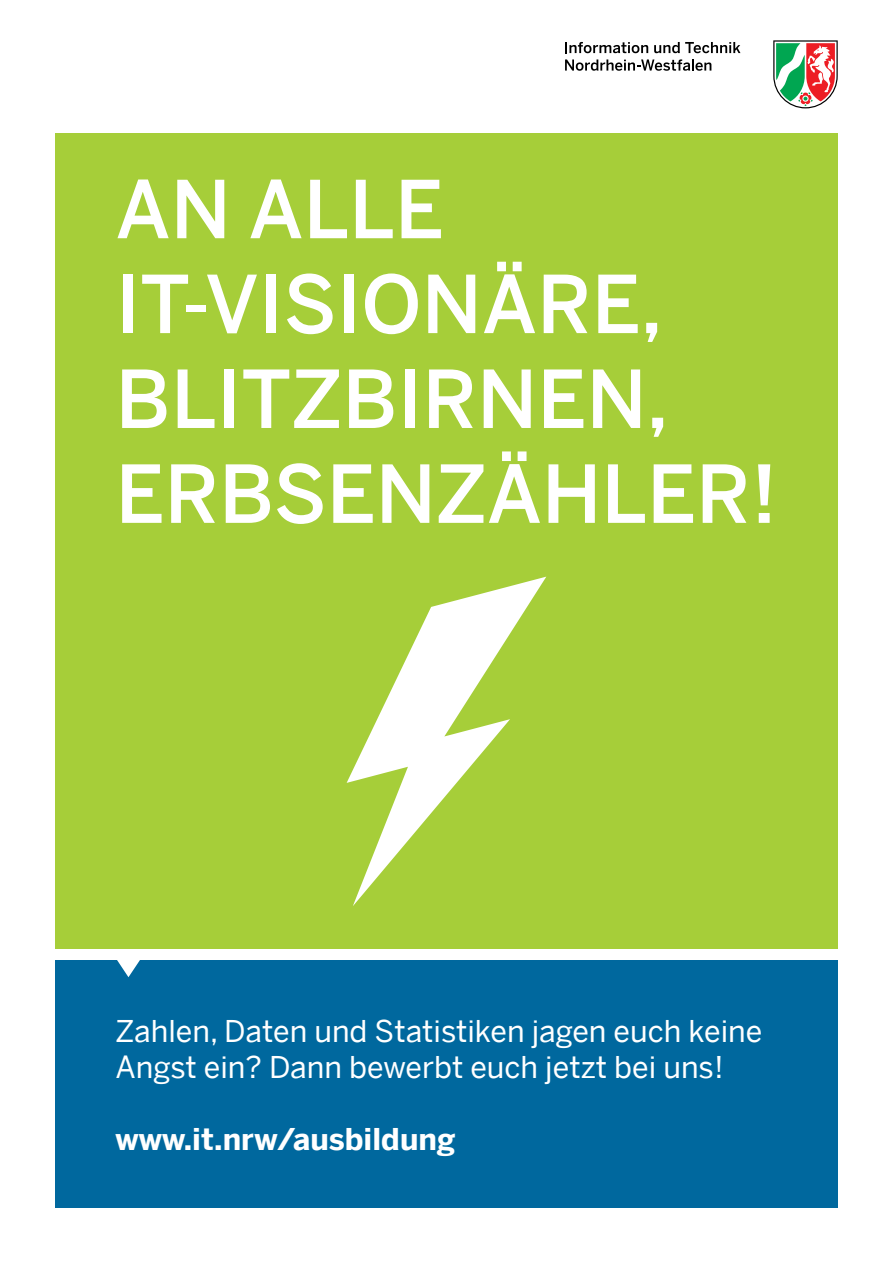
<style>
.page{position:relative;width:893px;height:1263px;background:#fff}
.page>*{position:absolute;margin:0;border:0;box-sizing:border-box;transform-origin:0 0}
.t1{font:500 79.05px/94.8px "Benton Sans";color:#fff}
.t2{font:30px/36px "Benton Sans";color:#fff}
.t3{font:700 30px "Benton Sans";color:#fff}
</style>
<div class="page">
<div style="left:55px;top:960px;width:783px;height:248px;background:#00689e"></div>
<div style="left:55px;top:133px;width:783px;height:815px;background:#a6ce39"></div>
<svg style="left:117px;top:960px;width:23px;height:17px"></svg>
<svg style="left:347px;top:577px;width:199px;height:329px"></svg>
<svg style="left:565px;top:42px;width:83px;height:11px"></svg>
<svg style="left:654px;top:42px;width:86px;height:11px"></svg>
<svg style="left:565px;top:59px;width:146px;height:12px"></svg>
<svg style="left:773px;top:40px;width:65px;height:68px"></svg>
<p class="t1" style="left:116px;top:161px;width:330px">AN ALLE</p>
<p class="t1" style="left:116px;top:256px;width:663px">IT-VISIONÄRE,<br>BLITZBIRNEN,<br>ERBSENZÄHLER!</p>
<p class="t2" style="left:116px;top:1013px;width:648px">Zahlen, Daten und Statistiken jagen euch keine<br>Angst ein? Dann bewerbt euch jetzt bei uns!</p>
<p class="t3" style="left:116px;top:1121px;width:341px">www.it.nrw/ausbildung</p>
</div>
